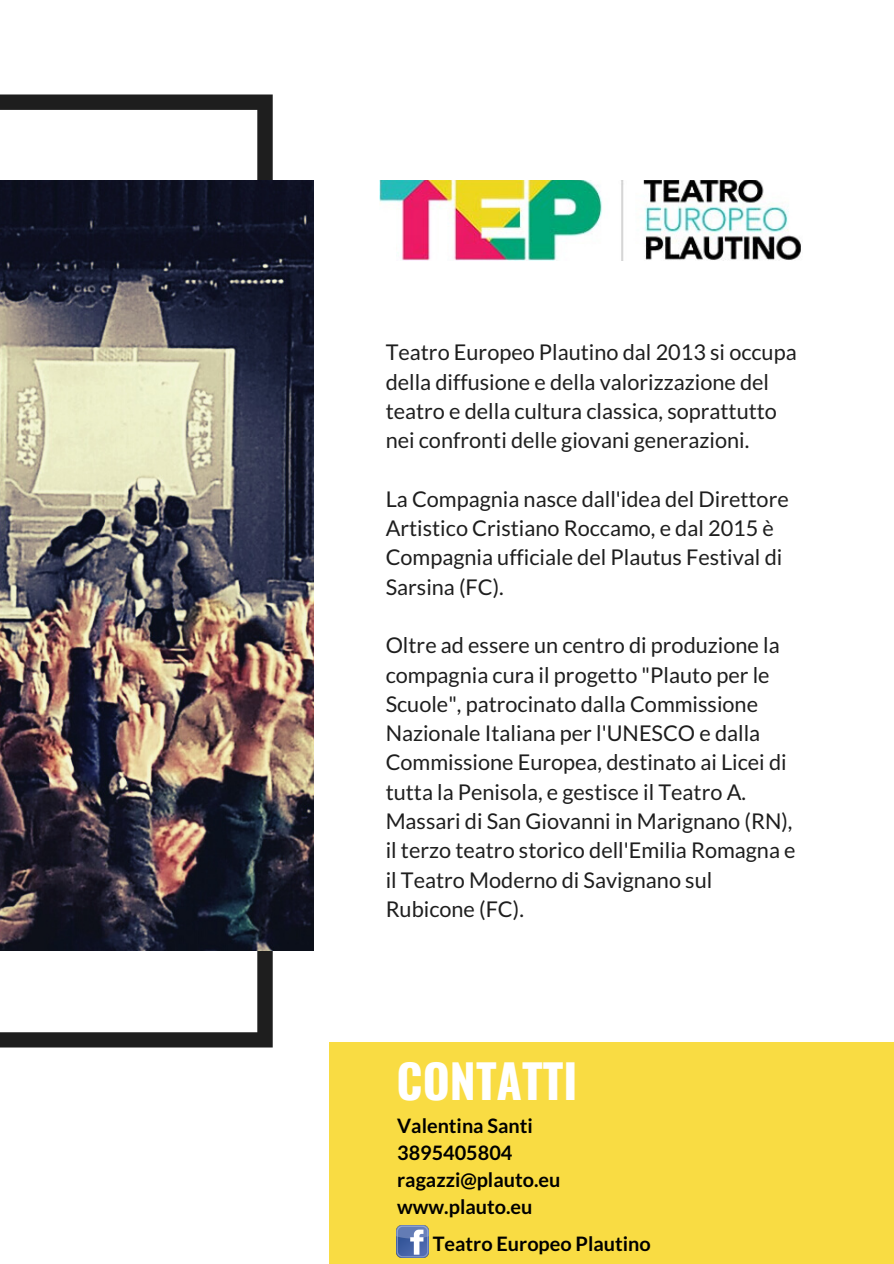
<style>
.page{position:relative;width:894px;height:1264px;background:#fff}
.page>*{position:absolute;margin:0;border:0;box-sizing:border-box;transform-origin:0 0}
.t1{font:700 46.35px "Oswald";color:#fff}
.t2{font:21.75px/29.2px "Lato";color:#1e1e1e}
.t3{font:700 19.8px "Lato";color:#000}
</style>
<div class="page">
<div style="left:329px;top:1042px;width:564px;height:221px;background:#f9dc43"></div>
<svg style="left:0;top:94px;width:273px;height:953px"></svg>
<img style="left:0;top:180px;width:313px;height:770px">
<img style="left:396px;top:1225px;width:32px;height:32px">
<img style="left:379px;top:180px;width:422px;height:80px">
<p class="t2" style="left:385px;top:337px;width:412px">Teatro Europeo Plautino dal 2013 si occupa della diffusione e della valorizzazione del teatro e della cultura classica, soprattutto nei confronti delle giovani generazioni.</p>
<p class="t2" style="left:385px;top:484px;width:404px">La Compagnia nasce dall'idea del Direttore Artistico Cristiano Roccamo, e dal 2015 è Compagnia ufficiale del Plautus Festival di Sarsina (FC).</p>
<p class="t2" style="left:385px;top:630px;width:411px">Oltre ad essere un centro di produzione la compagnia cura il progetto "Plauto per le Scuole", patrocinato dalla Commissione Nazionale Italiana per l'UNESCO e dalla Commissione Europea, destinato ai Licei di tutta la Penisola, e gestisce il Teatro A.<br>Massari di San Giovanni in Marignano (RN), il terzo teatro storico dell'Emilia Romagna e il Teatro Moderno di Savignano sul Rubicone (FC).</p>
<p class="t1" style="left:396px;top:1044px;width:182px">CONTATTI</p>
<p class="t3" style="left:397px;top:1113px;width:137px">Valentina Santi</p>
<p class="t3" style="left:397px;top:1140px;width:117px">3895405804</p>
<p class="t3" style="left:397px;top:1167px;width:165px">ragazzi@plauto.eu</p>
<p class="t3" style="left:397px;top:1194px;width:137px">www.plauto.eu</p>
<p class="t3" style="left:432px;top:1230px;width:219px">Teatro Europeo Plautino</p>
</div>
